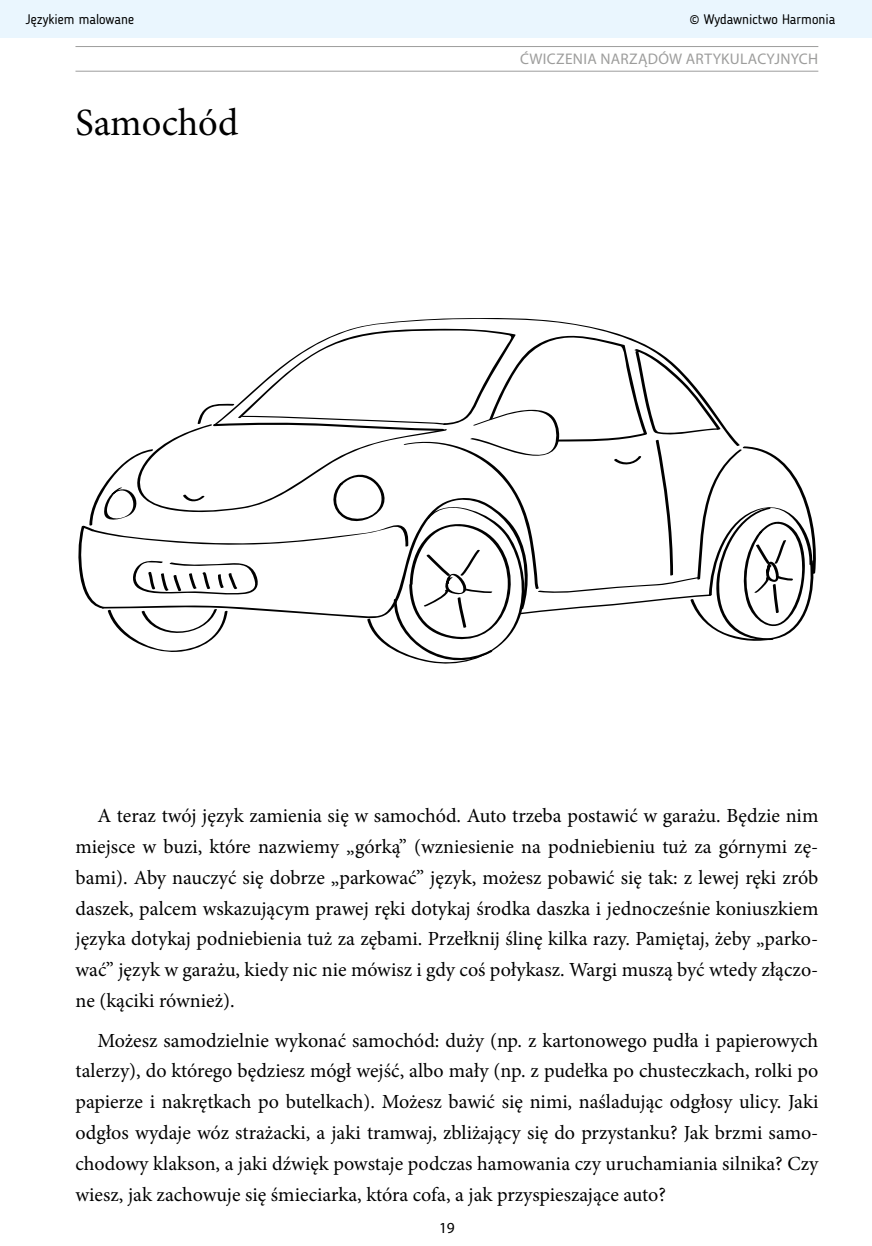
<style>
.page{position:relative;width:872px;height:1246px;background:#fff}
.page>*{position:absolute;margin:0;border:0;box-sizing:border-box;transform-origin:0 0}
.t1{font:38.55px "Minion Pro";letter-spacing:-.005em;color:#000}
.t2{font:20.1px/30.8px "Minion Pro";color:#000;text-align:justify}
.t3{font:15.45px "Myriad Pro";letter-spacing:.02em;color:#9d9d9c}
.t4{font:15.45px "Myriad Pro";color:#000}
.t5{font:13.8px "Blogger Sans";color:#000}
</style>
<div class="page">
<hr style="left:75px;top:46px;width:743px;height:1px;background:#9d9d9c">
<hr style="left:75px;top:71px;width:743px;height:1px;background:#9d9d9c">
<svg style="left:355px;top:318px;width:241px;height:10px"></svg>
<svg style="left:78px;top:328px;width:738px;height:336px"></svg>
<div style="left:0;top:0;width:872px;height:37px;background:#eaf6fe"></div>
<p class="t5" style="left:26px;top:11px;width:110px">Językiem malowane</p>
<p class="t5" style="left:689px;top:11px;width:148px">© Wydawnictwo Harmonia</p>
<h1 class="t1" style="left:75px;top:97px;width:165px">Samochód</h1>
<p class="t3" style="left:520px;top:50px;width:299px">ĆWICZENIA NARZĄDÓW ARTYKULACYJNYCH</p>
<p class="t2" style="left:75px;top:800px;width:744px;text-indent:22px">A teraz twój język zamienia się w samochód. Auto trzeba postawić w garażu. Będzie nim miejsce w buzi, które nazwiemy „górką” (wzniesienie na podniebieniu tuż za górnymi zę&shy;bami). Aby nauczyć się dobrze „parkować” język, możesz pobawić się tak: z lewej ręki zrób daszek, palcem wskazującym prawej ręki dotykaj środka daszka i jednocześnie koniuszkiem języka dotykaj podniebienia tuż za zębami. Przełknij ślinę kilka razy. Pamiętaj, żeby „parko&shy;wać” język w garażu, kiedy nic nie mówisz i gdy coś połykasz. Wargi muszą być wtedy złączo&shy;ne (kąciki również).</p>
<p class="t2" style="left:75px;top:1025px;width:744px;text-indent:22px">Możesz samodzielnie wykonać samochód: duży (np. z kartonowego pudła i papierowych talerzy), do którego będziesz mógł wejść, albo mały (np. z pudełka po chusteczkach, rolki po papierze i nakrętkach po butelkach). Możesz bawić się nimi, naśladując odgłosy ulicy. Jaki odgłos wydaje wóz strażacki, a jaki tramwaj, zbliżający się do przystanku? Jak brzmi samo&shy;chodowy klakson, a jaki dźwięk powstaje podczas hamowania czy uruchamiania silnika? Czy wiesz, jak zachowuje się śmieciarka, która cofa, a jak przyspieszające auto?</p>
<p class="t4" style="left:439px;top:1218px;width:17px">19</p>
</div>
